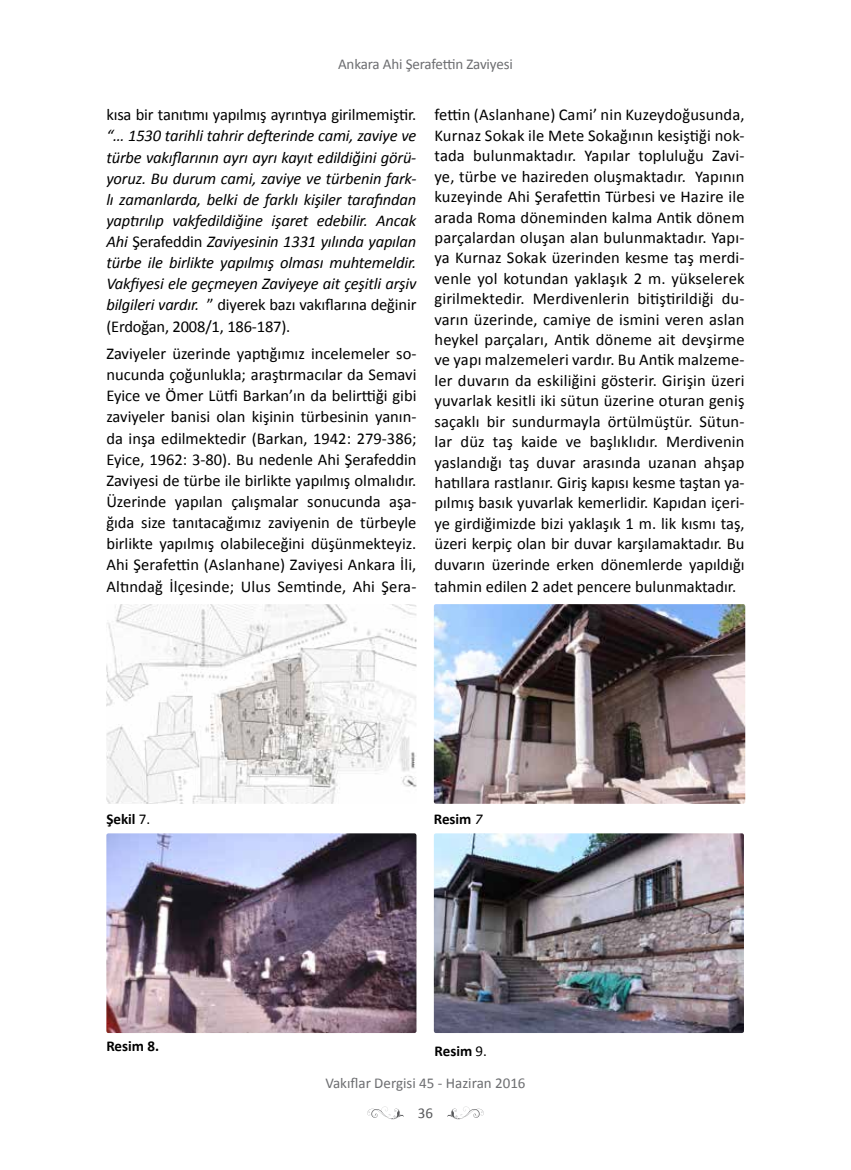
<style>
.page{position:relative;width:851px;height:1170px;background:#fff}
.page>*{position:absolute;margin:0;border:0;box-sizing:border-box;transform-origin:0 0}
.t1{font:16.5px/20.4px "Calibri";color:#000;text-align:justify}
.t2{font:italic 16.5px/21.1px "Calibri";letter-spacing:-.01em;color:#000;text-align:justify}
.t3{font:15px "Calibri";letter-spacing:-.01em;color:#6d6e71}
.t4{font:700 15px "Calibri";color:#000}
.t5{font:15px "Calibri";color:#58595b}
.s1{font-style:normal}
.s2{font-weight:400}
.s3{font-weight:400;font-style:italic}
</style>
<div class="page">
<svg style="left:367px;top:1106px;width:37px;height:14px"></svg>
<svg style="left:447px;top:1106px;width:37px;height:14px"></svg>
<img style="left:106px;top:604px;width:310px;height:199px">
<img style="left:106px;top:833px;width:310px;height:199px">
<img style="left:434px;top:833px;width:309px;height:199px">
<img style="left:434px;top:604px;width:311px;height:199px">
<p class="t3" style="left:338px;top:54px;width:176px">Ankara Ahi Şerafettin Zaviyesi</p>
<p class="t1" style="left:106px;top:105px;width:311px">kısa bir tanıtımı yapılmış ayrıntıya girilmemiştir.</p>
<p class="t2" style="left:106px;top:125px;width:311px">“… 1530 tarihli tahrir defterinde cami, zaviye ve türbe vakıflarının ayrı ayrı kayıt edildiğini görü&shy;yoruz. Bu durum cami, zaviye ve türbenin fark&shy;lı zamanlarda, belki de farklı kişiler tarafından yaptırılıp vakfedildiğine işaret edebilir. Ancak Ahi <span class="s1">Şerafeddin</span> Zaviyesinin 1331 yılında yapılan türbe ile birlikte yapılmış olması muhtemeldir.<br>Vakfiyesi ele geçmeyen Zaviyeye ait çeşitli arşiv bilgileri vardır. <span class="s1">” diyerek bazı vakıflarına değinir (Erdoğan, 2008/1, 186-187).</span></p>
<p class="t1" style="left:106px;top:343px;width:311px;line-height:21.1px">Zaviyeler üzerinde yaptığımız incelemeler so&shy;nucunda çoğunlukla; araştırmacılar da Semavi Eyice ve Ömer Lütfi Barkan’ın da belirttiği gibi zaviyeler banisi olan kişinin türbesinin yanın&shy;da inşa edilmektedir (Barkan, 1942: 279-386; Eyice, 1962: 3-80). Bu nedenle Ahi Şerafeddin Zaviyesi de türbe ile birlikte yapılmış olmalıdır.<br>Üzerinde yapılan çalışmalar sonucunda aşa&shy;ğıda size tanıtacağımız zaviyenin de türbeyle birlikte yapılmış olabileceğini düşünmekteyiz.<br>Ahi Şerafettin (Aslanhane) Zaviyesi Ankara İli, Altındağ İlçesinde; Ulus Semtinde, Ahi Şera-</p>
<p class="t1" style="left:434px;top:105px;width:311px">fettin (Aslanhane) Cami’ nin Kuzeydoğusunda, Kurnaz Sokak ile Mete Sokağının kesiştiği nok&shy;tada bulunmaktadır. Yapılar topluluğu Zavi&shy;ye, türbe ve hazireden oluşmaktadır. Yapının kuzeyinde Ahi Şerafettin Türbesi ve Hazire ile arada Roma döneminden kalma Antik dönem parçalardan oluşan alan bulunmaktadır. Yapı&shy;ya Kurnaz Sokak üzerinden kesme taş merdi&shy;venle yol kotundan yaklaşık 2 m. yükselerek girilmektedir. Merdivenlerin bitiştirildiği du&shy;varın üzerinde, camiye de ismini veren aslan heykel parçaları, Antik döneme ait devşirme ve yapı malzemeleri vardır. Bu Antik malzeme&shy;ler duvarın da eskiliğini gösterir. Girişin üzeri yuvarlak kesitli iki sütun üzerine oturan geniş saçaklı bir sundurmayla örtülmüştür. Sütun&shy;lar düz taş kaide ve başlıklıdır. Merdivenin yaslandığı taş duvar arasında uzanan ahşap hatıllara rastlanır. Giriş kapısı kesme taştan ya&shy;pılmış basık yuvarlak kemerlidir. Kapıdan içeri&shy;ye girdiğimizde bizi yaklaşık 1 m. lik kısmı taş, üzeri kerpiç olan bir duvar karşılamaktadır. Bu duvarın üzerinde erken dönemlerde yapıldığı</p>
<p class="t1" style="left:434px;top:576px;width:303px">tahmin edilen 2 adet pencere bulunmaktadır.</p>
<p class="t4" style="left:106px;top:809px;width:45px">Şekil <span class="s2">7.</span></p>
<p class="t4" style="left:106px;top:1036px;width:54px">Resim 8.</p>
<p class="t4" style="left:434px;top:809px;width:50px">Resim <span class="s3">7</span></p>
<p class="t4" style="left:434px;top:1041px;width:54px">Resim <span class="s2">9.</span></p>
<p class="t3" style="left:325px;top:1073px;width:202px">Vakıflar Dergisi 45 - Haziran 2016</p>
<p class="t5" style="left:418px;top:1103px;width:17px">36</p>
</div>
